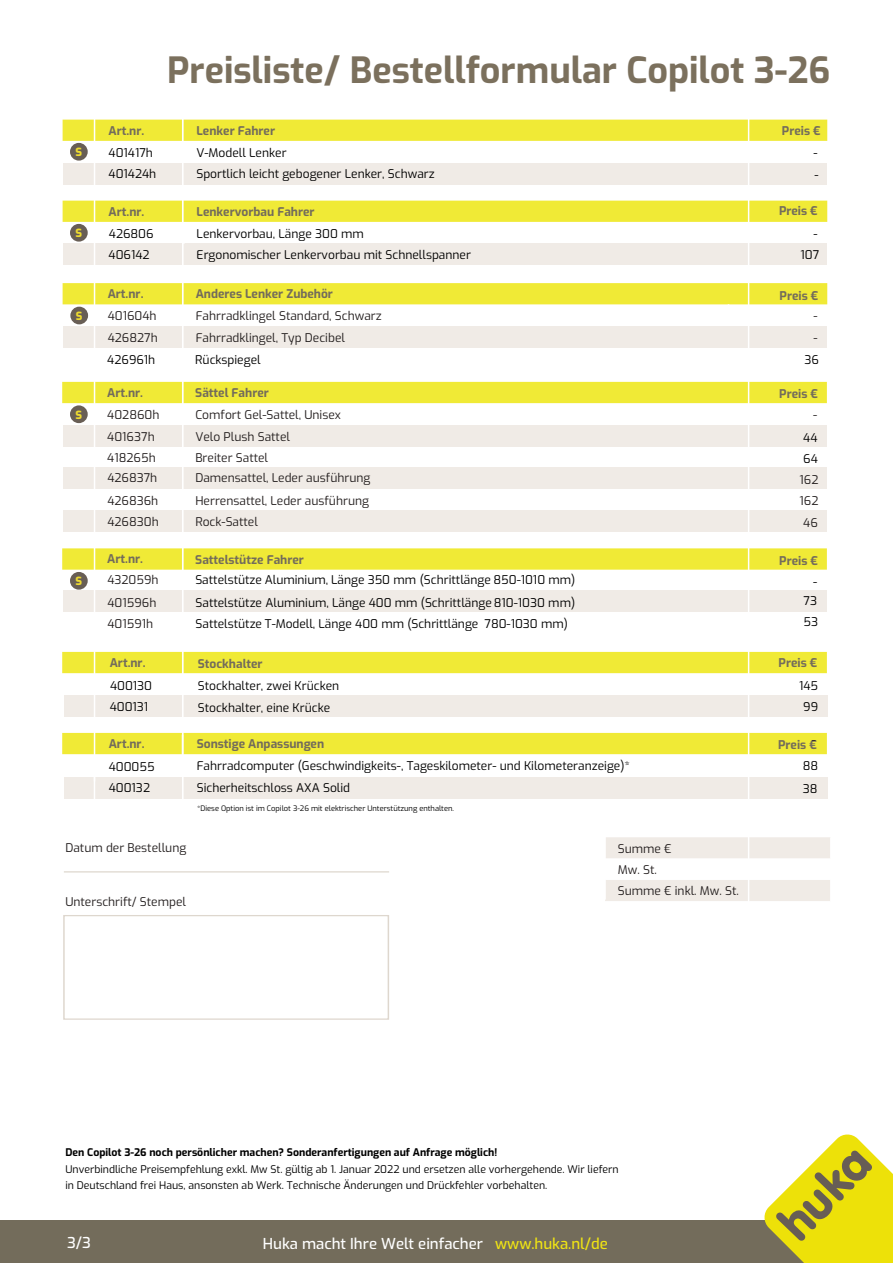
<style>
.page{position:relative;width:893px;height:1263px;background:#fff}
.page>*{position:absolute;margin:0;border:0;box-sizing:border-box;transform-origin:0 0}
.t1{font:700 36px "Exo";color:#7b705d}
.t2{font:500 15px "Exo";color:#fff}
.t3{font:500 15px "Exo";color:#fff}
.t4{font:12px/21.1px "Exo";color:#000}
.t5{font:12px/21.3px "Exo";color:#241f1f}
.t6{font:700 12px "Exo";color:#736c5b}
.t7{font:12px/21.3px "Exo";color:#000;text-align:center}
.t8{font:800 11.25px "Exo";color:#edda30}
.t9{font:10.5px/16.4px "Exo";color:#000}
.t10{font:700 10.5px "Exo";color:#000}
.t11{font:7.5px "Exo";color:#000}
.s1{font-style:inherit}
.s2{color:#f0e413}
</style>
<div class="page">
<div style="left:0;top:1220px;width:893px;height:43px;background:#736c5b"></div>
<svg style="left:764px;top:1134px;width:129px;height:129px"></svg>
<svg style="left:63px;top:446px;width:764px;height:1px"></svg>
<svg style="left:62px;top:382px;width:765px;height:42px"></svg>
<div style="left:63px;top:425px;width:764px;height:21px;background:#f0ebe6"></div>
<div style="left:63px;top:467px;width:764px;height:21px;background:#f0ebe6"></div>
<div style="left:63px;top:511px;width:764px;height:21px;background:#f0ebe6"></div>
<svg style="left:62px;top:548px;width:765px;height:22px;background:#f0ea3c"></svg>
<div style="left:70px;top:405px;width:18px;height:18px;background:#685e55;border-radius:50%"></div>
<div style="left:70px;top:572px;width:18px;height:18px;background:#685e55;border-radius:50%"></div>
<div style="left:64px;top:695px;width:764px;height:22px;background:#f0ebe6"></div>
<svg style="left:63px;top:142px;width:765px;height:59px"></svg>
<div style="left:63px;top:163px;width:764px;height:21px;background:#f0ebe6"></div>
<div style="left:63px;top:244px;width:764px;height:21px;background:#f0ebe6"></div>
<div style="left:70px;top:143px;width:18px;height:18px;background:#685e55;border-radius:50%"></div>
<svg style="left:70px;top:224px;width:18px;height:18px"></svg>
<svg style="left:63px;top:283px;width:765px;height:42px"></svg>
<div style="left:63px;top:326px;width:764px;height:22px;background:#f0ebe6"></div>
<div style="left:70px;top:307px;width:18px;height:17px;background:#685e55;border-radius:50%"></div>
<div style="left:63px;top:590px;width:764px;height:21px;background:#f0ebe6"></div>
<svg style="left:64px;top:732px;width:763px;height:1px"></svg>
<svg style="left:605px;top:837px;width:225px;height:64px"></svg>
<hr style="left:604px;top:836px;width:2px;height:21px;background:#fff">
<hr style="left:604px;top:857px;width:2px;height:21px;background:#fff">
<hr style="left:604px;top:878px;width:2px;height:21px;background:#fff">
<hr style="left:64px;top:871px;width:325px;height:1px;background:#ded7ce">
<div style="left:63px;top:915px;width:326px;height:105px;border:1px solid #ded7ce"></div>
<div style="left:64px;top:777px;width:764px;height:21px;background:#f0ebe6"></div>
<hr style="left:93px;top:733px;width:3px;height:112px;background:#fff">
<div style="left:62px;top:652px;width:765px;height:22px;background:#f0ea36"></div>
<div style="left:62px;top:733px;width:765px;height:22px;background:#f0ea36"></div>
<svg style="left:63px;top:201px;width:765px;height:37px"></svg>
<div style="left:63px;top:120px;width:764px;height:21px;background:#f0ea36"></div>
<svg style="left:90px;top:119px;width:9px;height:662px"></svg>
<svg style="left:178px;top:119px;width:9px;height:680px"></svg>
<svg style="left:744px;top:119px;width:9px;height:782px"></svg>
<h1 class="t1" style="left:167px;top:42px;width:665px">Preisliste/ Bestellformular <span class="s1">C</span>opilot 3-26</h1>
<p class="t8" style="left:76px;top:143px;width:8px">S</p>
<p class="t6" style="left:109px;top:122px;width:37px">Art.nr.</p>
<p class="t6" style="left:197px;top:122px;width:80px">Lenker Fahrer</p>
<p class="t6" style="left:782px;top:122px;width:40px">Preis €</p>
<p class="t7" style="left:109px;top:141px;width:46px">401417h</p>
<p class="t4" style="left:814px;top:141px;width:6px">-</p>
<p class="t7" style="left:109px;top:162px;width:49px">401424h</p>
<p class="t7" style="left:814px;top:164px;width:6px">-</p>
<p class="t4" style="left:196px;top:141px;width:240px">V-Modell Lenker<br>Sportlich leicht gebogener Lenker, Schwarz</p>
<p class="t6" style="left:109px;top:202px;width:37px">Art.nr.</p>
<p class="t6" style="left:197px;top:202px;width:120px">Lenkervorbau Fahrer</p>
<p class="t6" style="left:779px;top:202px;width:40px">Preis €</p>
<p class="t8" style="left:76px;top:224px;width:8px">S</p>
<p class="t7" style="left:109px;top:223px;width:46px">426806</p>
<p class="t4" style="left:197px;top:222px;width:169px">Lenkervorbau, Länge 300 mm</p>
<p class="t4" style="left:813px;top:223px;width:6px">-</p>
<p class="t7" style="left:109px;top:244px;width:43px">406142</p>
<p class="t4" style="left:197px;top:244px;width:276px">Ergonomischer Lenkervorbau mit Schnellspanner</p>
<p class="t7" style="left:801px;top:244px;width:20px">10<span class="s1">7</span></p>
<p class="t8" style="left:76px;top:307px;width:8px">S</p>
<p class="t6" style="left:108px;top:285px;width:37px">Art.nr.</p>
<p class="t6" style="left:196px;top:285px;width:139px">Anderes Lenker Zubehör</p>
<p class="t6" style="left:780px;top:286px;width:40px">Preis €</p>
<p class="t5" style="left:108px;top:304px;width:50px">401604h</p>
<p class="t5" style="left:196px;top:304px;width:188px">Fahrradklingel Standard, Schwarz</p>
<p class="t5" style="left:813px;top:304px;width:6px">-</p>
<p class="t5" style="left:108px;top:327px;width:52px">426827h</p>
<p class="t5" style="left:196px;top:327px;width:151px">Fahrradklingel, Typ Decibel</p>
<p class="t5" style="left:813px;top:327px;width:6px">-</p>
<p class="t4" style="left:107px;top:348px;width:50px">426961h</p>
<p class="t7" style="left:804px;top:348px;width:16px">3<span class="s1">6</span></p>
<p class="t4" style="left:195px;top:348px;width:67px">Rückspiegel</p>
<p class="t8" style="left:76px;top:406px;width:8px">S</p>
<p class="t6" style="left:107px;top:383px;width:37px">Art.nr.</p>
<p class="t6" style="left:195px;top:384px;width:75px">Sättel Fahrer</p>
<p class="t6" style="left:779px;top:385px;width:40px">Preis €</p>
<p class="t5" style="left:107px;top:403px;width:54px">402860h</p>
<p class="t5" style="left:195px;top:403px;width:147px">Comfort Gel-Sattel, Unisex</p>
<p class="t5" style="left:107px;top:426px;width:49px">401637h</p>
<p class="t5" style="left:195px;top:426px;width:96px">Velo Plush Sattel</p>
<p class="t5" style="left:107px;top:447px;width:50px">418265h</p>
<p class="t5" style="left:195px;top:447px;width:74px">Breiter Sattel</p>
<p class="t5" style="left:107px;top:467px;width:52px">426837h</p>
<p class="t5" style="left:195px;top:467px;width:177px">Damensattel, Leder ausführung</p>
<p class="t5" style="left:107px;top:489px;width:52px">426836h</p>
<p class="t5" style="left:195px;top:489px;width:175px">Herrensattel, Leder ausführung</p>
<p class="t5" style="left:107px;top:511px;width:53px">426830h</p>
<p class="t5" style="left:195px;top:511px;width:64px">Rock-Sattel</p>
<p class="t6" style="left:107px;top:550px;width:37px">Art.nr.</p>
<p class="t6" style="left:195px;top:550px;width:110px">Sattelstütze Fahrer</p>
<p class="t6" style="left:779px;top:551px;width:40px">Preis €</p>
<p class="t5" style="left:813px;top:403px;width:6px">-</p>
<p class="t7" style="left:803px;top:426px;width:16px">4<span class="s1">4</span></p>
<p class="t7" style="left:803px;top:447px;width:16px">6<span class="s1">4</span></p>
<p class="t5" style="left:799px;top:468px;width:20px;text-align:center">162<br>162<br><span class="s1">4</span>6</p>
<p class="t8" style="left:76px;top:572px;width:8px">S</p>
<p class="t5" style="left:107px;top:569px;width:53px">432059h</p>
<p class="t4" style="left:195px;top:569px;width:381px">Sattelstütze Aluminium, Länge 350 mm (Schrittlänge 850-1010 mm)</p>
<p class="t5" style="left:108px;top:591px;width:50px">401596h</p>
<p class="t4" style="left:196px;top:591px;width:381px">Sattelstütze Aluminium, Länge 400 mm (Schrittlänge 810-1030 mm)</p>
<p class="t5" style="left:108px;top:612px;width:47px">401591h</p>
<p class="t4" style="left:196px;top:612px;width:374px">Sattelstütze T-Modell, Länge 400 mm (Schrittlänge 780-1030 mm)</p>
<p class="t4" style="left:804px;top:571px;width:15px;line-height:19.5px;text-align:right">-<br>73</p>
<p class="t7" style="left:804px;top:611px;width:16px">5<span class="s1">3</span></p>
<p class="t6" style="left:110px;top:654px;width:37px">Art.nr.</p>
<p class="t6" style="left:198px;top:655px;width:66px">Stockhalter</p>
<p class="t4" style="left:198px;top:674px;width:143px;line-height:21.8px">Stockhalter, zwei Krücken<br>Stockhalter, eine Krücke</p>
<p class="t4" style="left:110px;top:674px;width:44px">400130<br>400131</p>
<p class="t6" style="left:779px;top:653px;width:40px">Preis €</p>
<p class="t7" style="left:799px;top:674px;width:21px">14<span class="s1">5<br></span>9<span class="s1">9</span></p>
<p class="t6" style="left:109px;top:735px;width:37px">Art.nr.</p>
<p class="t6" style="left:197px;top:734px;width:129px">Sonstige Anpassungen</p>
<p class="t4" style="left:197px;top:754px;width:435px;line-height:22px">Fahrradcomputer (Geschwindigkeits-, Tageskilometer- und Kilometeranzeige)*<br>Sicherheitschloss AXA Solid</p>
<p class="t4" style="left:109px;top:755px;width:47px">400055</p>
<p class="t4" style="left:109px;top:776px;width:43px">400132</p>
<p class="t6" style="left:778px;top:735px;width:40px">Preis €<sup>-</sup></p>
<p class="t7" style="left:803px;top:754px;width:17px;line-height:22.4px;text-align:left">8<span class="s1">8<br></span>3<span class="s1">8</span></p>
<p class="t11" style="left:197px;top:803px;width:258px">*Diese Option ist im Copilot 3-26 mit elektrischer Unterstützung enthalten.</p>
<p class="t5" style="left:65px;top:836px;width:122px">Datum der Bestellung</p>
<p class="t5" style="left:65px;top:890px;width:122px">Unterschrift/ Stempel</p>
<p class="t5" style="left:618px;top:837px;width:123px">Summe €<br>Mw. St.<br>Summe € inkl. Mw. St.</p>
<p class="t10" style="left:65px;top:1144px;width:433px">Den Copilot 3-26 noch persönlicher machen? Sonderanfertigungen auf Anfrage möglich!</p>
<p class="t9" style="left:65px;top:1160px;width:555px">Unverbindliche Preisempfehlung exkl. Mw St. gültig ab 1. Januar 2022 und ersetzen alle vorhergehende. Wir liefern in Deutschland frei Haus, ansonsten ab Werk. <span class="s1">Technische Änderungen und Drückfehler vorbehalten.</span></p>
<p class="t3" style="left:67px;top:1232px;width:25px">3/3</p>
<p class="t2" style="left:263px;top:1232px;width:346px">Huka macht Ihre Welt einfacher <span class="s2">www.huka.nl/de</span></p>
</div>
